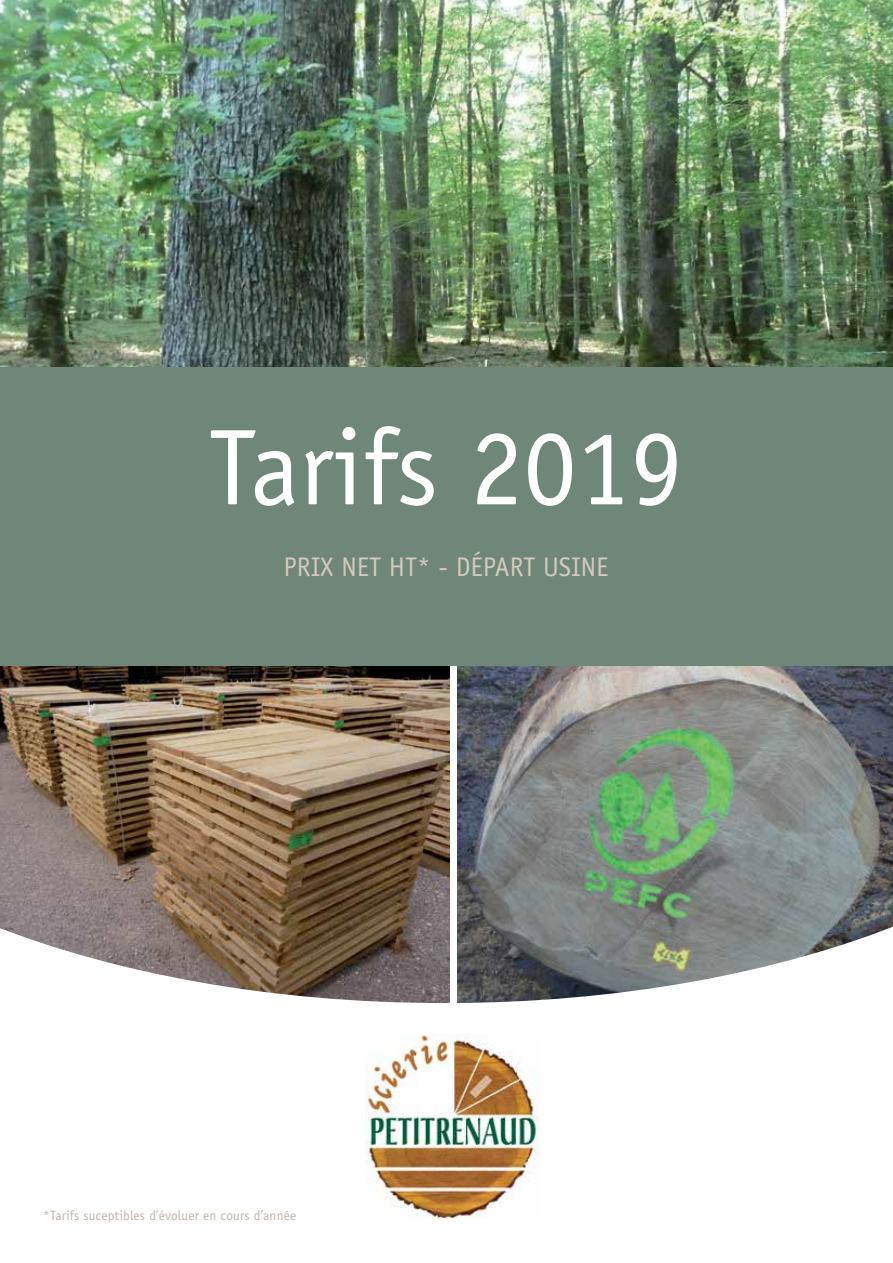
<style>
.page{position:relative;width:893px;height:1263px;background:#fff}
.page>*{position:absolute;margin:0;border:0;box-sizing:border-box;transform-origin:0 0}
.t1{font:108px "Officina Sans";color:#fff}
.t2{font:27px "Officina Sans";color:#d3c9be}
.t3{font:13.5px "Officina Sans";letter-spacing:.01em;color:#c2b6a8}
</style>
<div class="page">
<img style="left:0;top:665px;width:449px;height:251px">
<img style="left:458px;top:665px;width:435px;height:251px">
<img style="left:0;top:0;width:893px;height:367px">
<svg style="left:0;top:916px;width:893px;height:303px"></svg>
<div style="left:0;top:367px;width:893px;height:298px;background:#6e8778"></div>
<img style="left:365px;top:1034px;width:175px;height:184px">
<h1 class="t1" style="left:208px;top:405px;width:477px">Tarifs 2019</h1>
<h2 class="t2" style="left:283px;top:551px;width:327px">PRIX NET HT* - DÉPART USINE</h2>
<p class="t3" style="left:43px;top:1207px;width:255px">*Tarifs suceptibles d’évoluer en cours d’année</p>
</div>
